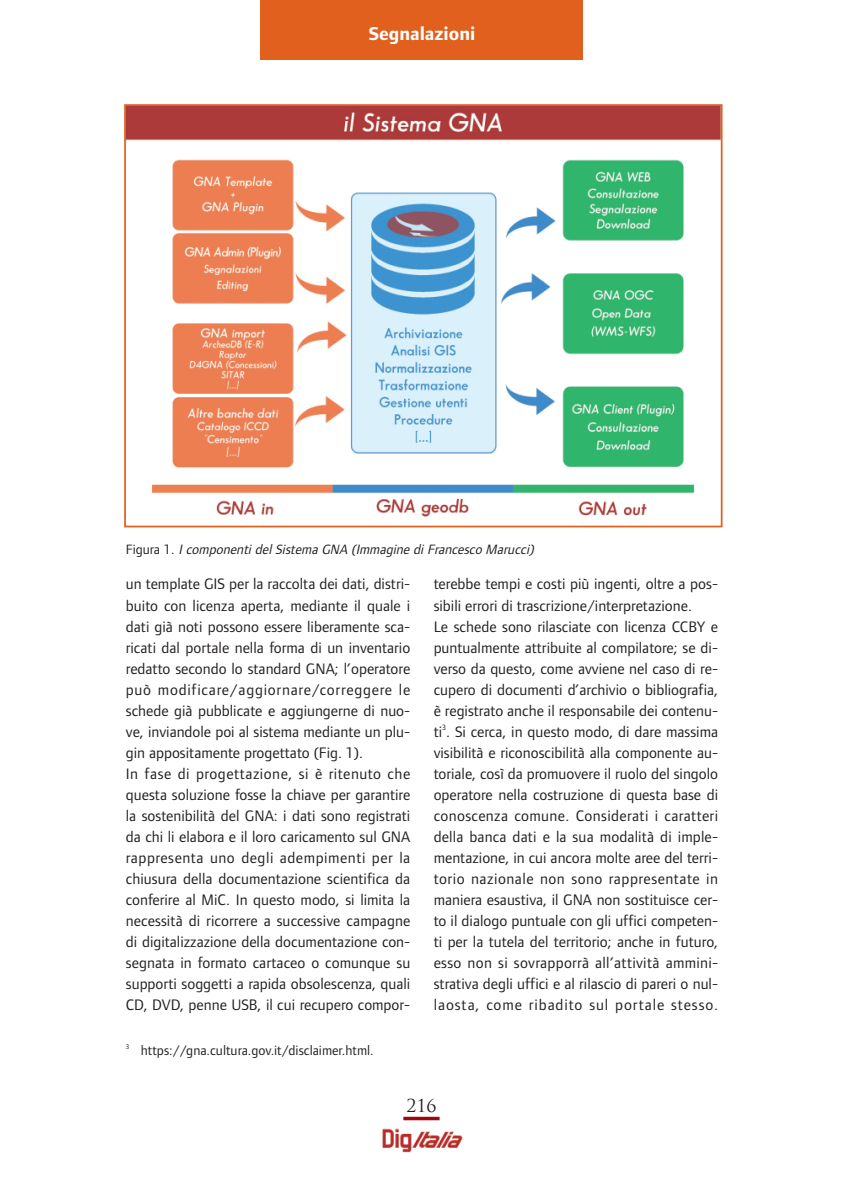
<style>
.page{position:relative;width:844px;height:1191px;background:#fff}
.page>*{position:absolute;margin:0;border:0;box-sizing:border-box;transform-origin:0 0}
.t1{font:700 19.25px "Foundry Form Sans";color:#fff}
.t2{font:17.5px "Trajan Pro";color:#231f20}
.t3{font:15.75px/21px "Foundry Form Sans";color:#231f20}
.t4{font:italic 14px "Foundry Form Sans";color:#231f20}
.t5{font:14px "Foundry Form Sans";color:#231f20}
.s1{font-style:normal}
</style>
<div class="page">
<img style="left:382px;top:1128px;width:81px;height:24px">
<div style="left:260px;top:0;width:323px;height:60px;background:#e1601e"></div>
<svg style="left:403px;top:1116px;width:36px;height:4px"></svg>
<img style="left:127px;top:107px;width:592px;height:410px">
<div style="left:124px;top:104px;width:598px;height:423px;border:2px solid #e1601e"></div>
<p class="t1" style="left:368px;top:26px;width:108px">Segnalazioni</p>
<p class="t4" style="left:126px;top:543px;width:412px"><span class="s1">F i g u r a 1 .</span> I componenti del Sistema GNA (Immagine di Francesco Marucci)</p>
<p class="t3" style="left:126px;top:575px;width:286px">un template GIS per la raccolta dei dati, distri&shy;buito con licenza aperta, mediante il quale i dati già noti possono essere liberamente sca&shy;ricati dal portale nella forma di un inventario redatto secondo lo standard GNA; l’operatore può modificare/aggiornare/correggere le schede già pubblicate e aggiungerne di nuo&shy;ve, inviandole poi al sistema mediante un plu&shy;gin appositamente progettato (Fig. 1).<br>In fase di progettazione, si è ritenuto che questa soluzione fosse la chiave per garantire la sostenibilità del GNA: i dati sono registrati da chi li elabora e il loro caricamento sul GNA rappresenta uno degli adempimenti per la chiusura della documentazione scientifica da conferire al MiC. In questo modo, si limita la necessità di ricorrere a successive campagne di digitalizzazione della documentazione con&shy;segnata in formato cartaceo o comunque su supporti soggetti a rapida obsolescenza, quali CD, DVD, penne USB, il cui recupero compor-</p>
<p class="t5" style="left:126px;top:1045px;width:249px"><sup>3</sup> https://gna.cultura.gov.it/disclaimer.html.</p>
<p class="t3" style="left:433px;top:575px;width:286px">terebbe tempi e costi più ingenti, oltre a pos&shy;sibili errori di trascrizione/interpretazione.<br>Le schede sono rilasciate con licenza CCBY e puntualmente attribuite al compilatore; se di&shy;verso da questo, come avviene nel caso di re&shy;cupero di documenti d’archivio o bibliografia, è registrato anche il responsabile dei contenu&shy;ti<sup>3</sup>. Si cerca, in questo modo, di dare massima visibilità e riconoscibilità alla componente au&shy;toriale, così da promuovere il ruolo del singolo operatore nella costruzione di questa base di conoscenza comune. Considerati i caratteri della banca dati e la sua modalità di imple&shy;mentazione, in cui ancora molte aree del terri&shy;torio nazionale non sono rappresentate in maniera esaustiva, il GNA non sostituisce cer&shy;to il dialogo puntuale con gli uffici competen&shy;ti per la tutela del territorio; anche in futuro, esso non si sovrapporrà all’attività ammini&shy;strativa degli uffici e al rilascio di pareri o nul&shy;laosta, come ribadito sul portale stesso.</p>
<p class="t2" style="left:406px;top:1099px;width:31px">216</p>
</div>
